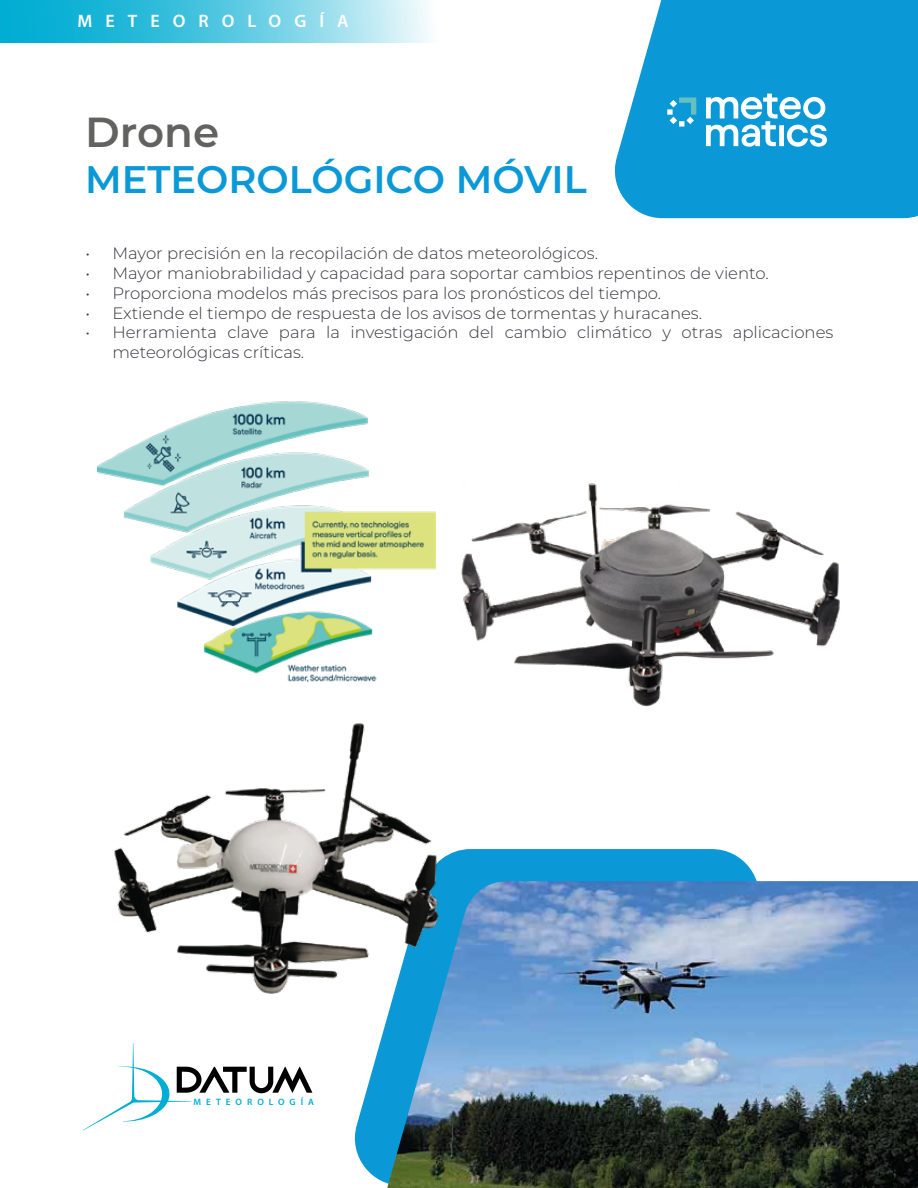
<style>
.page{position:relative;width:918px;height:1188px;background:#fff}
.page>*{position:absolute;margin:0;border:0;box-sizing:border-box;transform-origin:0 0}
.t1{font:600 42px "Montserrat";color:#626260}
.t2{font:600 38.4px "Montserrat";color:#0a99d6}
.t3{font:600 18px "Myriad Pro";letter-spacing:.72em;color:#fff}
.t4{font:300 16.5px/19.8px "Montserrat";color:#36363d}
.t5{font:600 9.3px "Myriad Pro";letter-spacing:.54em;color:#00add3}
</style>
<div class="page">
<svg style="left:614px;top:0;width:304px;height:218px;background:#1da1d9"></svg>
<svg style="left:354px;top:849px;width:403px;height:335px;fill:#0a99d6"></svg>
<img style="left:98px;top:401px;width:338px;height:282px">
<svg style="left:706px;top:94px;width:122px;height:55px"></svg>
<svg style="left:667px;top:97px;width:29px;height:30px"></svg>
<img style="left:387px;top:881px;width:531px;height:307px">
<img style="left:114px;top:723px;width:328px;height:273px">
<svg style="left:83px;top:1043px;width:229px;height:88px"></svg>
<svg style="left:0;top:0;width:430px;height:42px;background:#5ccae2"></svg>
<hr style="left:917px;top:0;width:1px;height:42px;background:#0a99d6">
<img style="left:461px;top:483px;width:379px;height:223px">
<p class="t3" style="left:78px;top:10px;width:273px">METEOROLOGÍA</p>
<h1 class="t1" style="left:85px;top:102px;width:136px">Drone</h1>
<h2 class="t2" style="left:85px;top:152px;width:503px">METEOROLÓGICO MÓVIL</h2>
<p class="t4" style="left:85px;top:243px;width:514px">• Mayor precisión en la recopilación de datos meteorológicos.</p>
<p class="t4" style="left:85px;top:263px;width:685px">• Mayor maniobrabilidad y capacidad para soportar cambios repentinos de viento.</p>
<p class="t4" style="left:85px;top:283px;width:577px">• Proporciona modelos más precisos para los pronósticos del tiempo.</p>
<p class="t4" style="left:85px;top:302px;width:618px">• Extiende el tiempo de respuesta de los avisos de tormentas y huracanes.</p>
<p class="t4" style="left:112px;top:322px;width:723px;text-indent:-27px">• Herramienta clave para la investigación del cambio climático y otras aplicaciones meteorológicas críticas.</p>
<p class="t5" style="left:193px;top:1096px;width:122px">METEOROLOGÍA</p>
</div>
